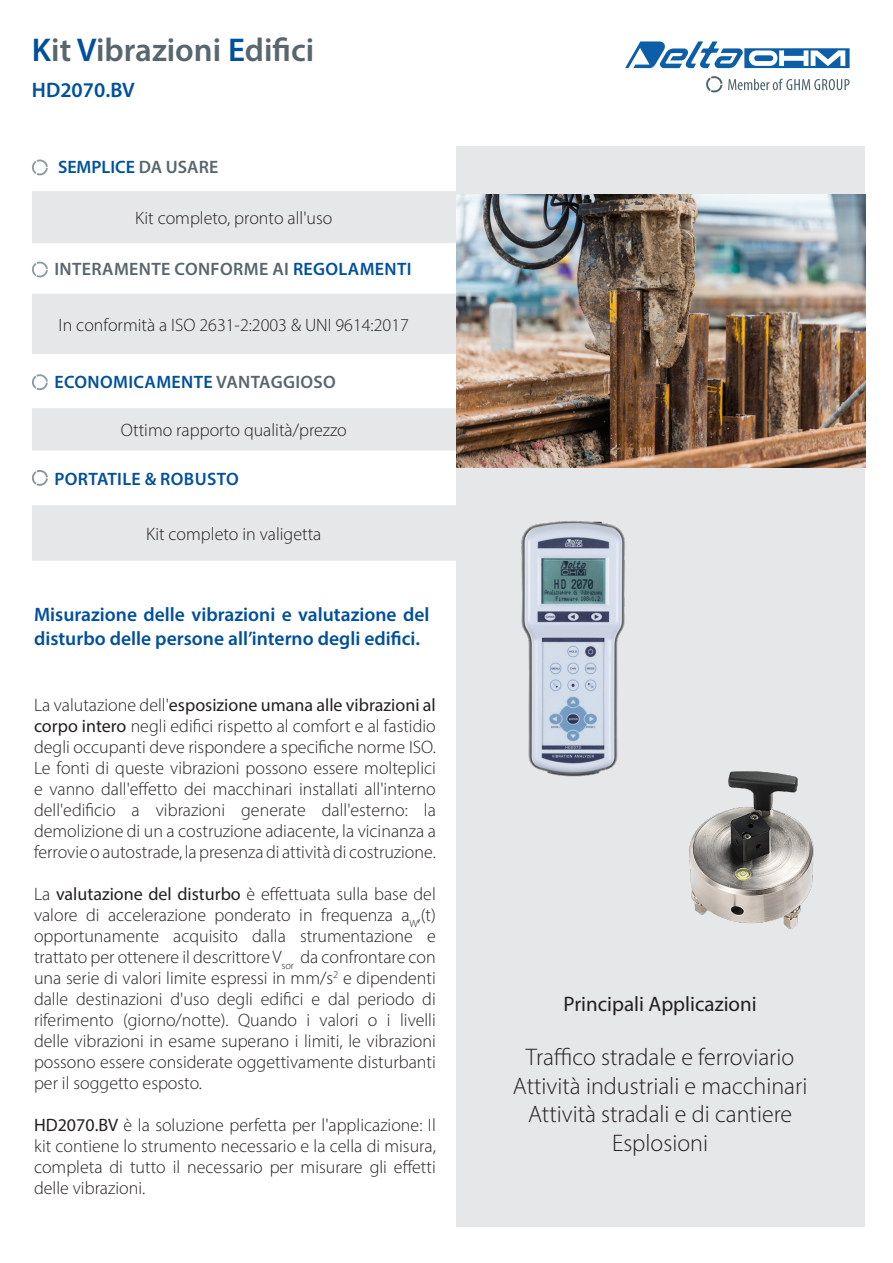
<style>
.page{position:relative;width:893px;height:1263px;background:#fff}
.page>*{position:absolute;margin:0;border:0;box-sizing:border-box;transform-origin:0 0}
.t1{font:600 33px "Myriad Pro";color:#58666d}
.t2{font:300 24px "Myriad Pro";color:#231f20}
.t3{font:21px "Myriad Pro";color:#231f20}
.t4{font:600 21px "Myriad Pro";color:#00509d}
.t5{font:600 19.5px/23.4px "Myriad Pro";color:#00509d}
.t6{font:300 18px/21px "Myriad Pro";color:#231f20;text-align:justify}
.t7{font:600 18px "Myriad Pro";letter-spacing:.02em;color:#00509d}
.t8{font:600 18px "Myriad Pro";letter-spacing:.02em;color:#58666d}
.t9{font:600 18px "Myriad Pro";color:#00509d}
.s1{color:#00509d}
.s2{color:#58666d}
.s3{font-weight:400}
</style>
<div class="page">
<svg style="left:32px;top:191px;width:424px;height:370px;fill:#e6e7e9"></svg>
<svg style="left:31px;top:469px;width:17px;height:17px"></svg>
<div style="left:456px;top:147px;width:408px;height:1080px;background:#e6e7e9"></div>
<img style="left:456px;top:195px;width:409px;height:273px">
<svg style="left:625px;top:41px;width:225px;height:27px"></svg>
<svg style="left:728px;top:79px;width:122px;height:11px"></svg>
<svg style="left:706px;top:76px;width:16px;height:17px"></svg>
<svg style="left:32px;top:159px;width:16px;height:17px"></svg>
<svg style="left:32px;top:260px;width:16px;height:18px"></svg>
<svg style="left:32px;top:373px;width:16px;height:17px"></svg>
<img style="left:689px;top:754px;width:176px;height:235px">
<img style="left:521px;top:521px;width:104px;height:256px">
<p class="t1" style="left:32px;top:29px;width:284px"><span class="s1">K</span>it <span class="s1">V</span>ibrazioni <span class="s1">E</span>difici</p>
<p class="t4" style="left:32px;top:76px;width:105px">HD2070.BV</p>
<p class="t9" style="left:58px;top:156px;width:162px">SEMPLICE <span class="s2">DA USARE</span></p>
<p class="t6" style="left:135px;top:207px;width:199px">Kit completo, pronto all'uso</p>
<p class="t8" style="left:54px;top:258px;width:359px">INTERAMENTE CONFORME AI <span class="s1">REGOLAMENTI</span></p>
<p class="t6" style="left:59px;top:314px;width:352px">In conformità a ISO 2631-2:2003 &amp; UNI 9614:2017</p>
<p class="t7" style="left:54px;top:370px;width:283px">ECONOMICAMENTE <span class="s2">VANTAGGIOSO</span></p>
<p class="t6" style="left:121px;top:419px;width:228px">Ottimo rapporto qualità/prezzo</p>
<p class="t7" style="left:54px;top:467px;width:186px">PORTATILE &amp; ROBUSTO</p>
<p class="t6" style="left:146px;top:523px;width:177px">Kit completo in valigetta</p>
<p class="t5" style="left:34px;top:602px;width:397px">Misurazione delle vibrazioni e valutazione del disturbo delle persone all’interno degli edifici.</p>
<p class="t6" style="left:34px;top:694px;width:403px">La valutazione dell'<span class="s3">esposizione umana alle vibrazioni al corpo intero</span> negli edifici rispetto al comfort e al fastidio degli occupanti deve rispondere a specifiche norme ISO.<br>Le fonti di queste vibrazioni possono essere molteplici e vanno dall'effetto dei macchinari installati all'interno dell'edificio a vibrazioni generate dall'esterno: la demolizione di un a costruzione adiacente, la vicinanza a ferrovie o autostrade, la presenza di attività di costruzione.</p>
<p class="t6" style="left:34px;top:883px;width:403px">La <span class="s3">valutazione del disturbo</span> è effettuata sulla base del valore di accelerazione ponderato in frequenza a<sub>W</sub>,(t) opportunamente acquisito dalla strumentazione e trattato per ottenere il descrittore V<sub>sor</sub> da confrontare con una serie di valori limite espressi in mm/s<sup>2</sup> e dipendenti dalle destinazioni d'uso degli edifici e dal periodo di riferimento (giorno/notte). Quando i valori o i livelli delle vibrazioni in esame superano i limiti, le vibrazioni possono essere considerate oggettivamente disturbanti per il soggetto esposto.</p>
<p class="t6" style="left:34px;top:1114px;width:403px"><span class="s3">HD2070.BV</span> è la soluzione perfetta per l'applicazione: Il kit contiene lo strumento necessario e la cella di misura, completa di tutto il necessario per misurare gli effetti delle vibrazioni.</p>
<p class="t3" style="left:563px;top:991px;width:195px">Principali Applicazioni</p>
<p class="t2" style="left:526px;top:1042px;width:270px">Traffico stradale e ferroviario</p>
<p class="t2" style="left:513px;top:1071px;width:296px">Attività industriali e macchinari</p>
<p class="t2" style="left:528px;top:1100px;width:266px">Attività stradali e di cantiere</p>
<p class="t2" style="left:612px;top:1129px;width:97px">Esplosioni</p>
</div>
